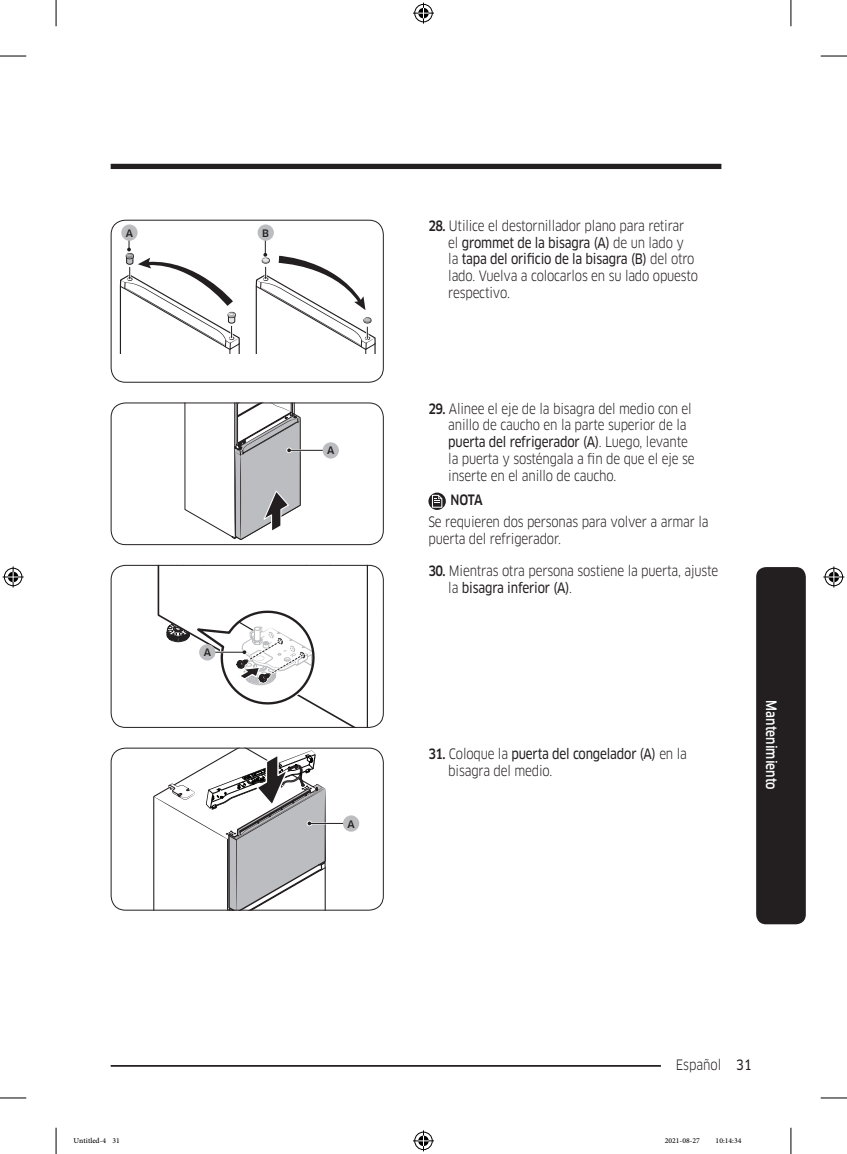
<style>
.page{position:relative;width:847px;height:1154px;background:#fff}
.page>*{position:absolute;margin:0;border:0;box-sizing:border-box;transform-origin:0 0}
.t1{font:14px/16.8px "Samsung Clan Pro";letter-spacing:-.015em;color:#231f20;scale:.85 1}
.Sidebar{font:500 14px "Samsung Clan Pro";color:#fff;scale:.85 1}
.DL_DT_Icon{font:500 14px "Samsung Clan Pro";color:#231f20;scale:.85 1}
.t2{font:10.5px "Adobe Arabic";color:#000}
.image{font:500 9.97px "Samsung Clan Pro";color:#231f20}
.s1{font-weight:500}
.s2{font-family:"Samsung Clan Pro News"}
</style>
<div class="page">
<div style="left:111px;top:164px;width:610px;height:5px;background:#231f20"></div>
<hr style="left:111px;top:1065px;width:610px;height:2px;background:#231f20">
<div style="left:660px;top:1055px;width:76px;height:17px;background:#fff"></div>
<div style="left:755px;top:567px;width:50px;height:357px;background:#231f20;border-radius:10px"></div>
<svg style="left:119px;top:233px;width:121px;height:120px"></svg>
<div style="left:121px;top:224px;width:16px;height:17px;background:#bcbdc0;border-radius:50%"></div>
<svg style="left:255px;top:235px;width:121px;height:118px"></svg>
<div style="left:257px;top:224px;width:17px;height:17px;background:#bcbdc0;border-radius:50%"></div>
<div style="left:111px;top:220px;width:272px;height:163px;border:1px solid #231f20;border-radius:14px"></div>
<hr style="left:289px;top:450px;width:38px;height:1px;background:#231f20">
<svg style="left:184px;top:404px;width:117px;height:136px"></svg>
<div style="left:322px;top:442px;width:17px;height:16px;background:#bcbdc0;border-radius:50%"></div>
<div style="left:111px;top:402px;width:272px;height:143px;border:1px solid #231f20;border-radius:14px"></div>
<svg style="left:428px;top:492px;width:17px;height:18px"></svg>
<svg style="left:432px;top:495px;width:10px;height:13px"></svg>
<svg style="left:157px;top:565px;width:226px;height:163px"></svg>
<div style="left:199px;top:644px;width:16px;height:16px;background:#bcbdc0;border-radius:50%"></div>
<div style="left:111px;top:565px;width:272px;height:163px;border:1px solid #231f20;border-radius:14px"></div>
<hr style="left:309px;top:823px;width:38px;height:1px;background:#231f20">
<svg style="left:153px;top:750px;width:173px;height:158px"></svg>
<div style="left:343px;top:815px;width:16px;height:17px;background:#bcbdc0;border-radius:50%"></div>
<div style="left:111px;top:748px;width:272px;height:162px;border:1px solid #231f20;border-radius:14px"></div>
<svg style="left:0;top:56px;width:26px;height:1px"></svg>
<svg style="left:820px;top:56px;width:26px;height:1px"></svg>
<svg style="left:0;top:1097px;width:26px;height:1px"></svg>
<svg style="left:820px;top:1097px;width:26px;height:1px"></svg>
<svg style="left:56px;top:0;width:1px;height:26px"></svg>
<svg style="left:56px;top:1128px;width:1px;height:26px"></svg>
<svg style="left:790px;top:0;width:1px;height:26px"></svg>
<svg style="left:790px;top:1128px;width:1px;height:26px"></svg>
<svg style="left:413px;top:3px;width:21px;height:21px"></svg>
<svg style="left:413px;top:1130px;width:21px;height:21px"></svg>
<svg style="left:3px;top:566px;width:21px;height:21px"></svg>
<svg style="left:823px;top:566px;width:21px;height:21px"></svg>
<p class="image" style="left:126px;top:227px;width:9px">A</p>
<p class="image" style="left:262px;top:227px;width:8px">B</p>
<p class="t1" style="left:448px;top:217px;width:295px;text-indent:-20px"><span class="s1">28.</span> Utilice el destornillador plano para retirar el <span class="s2">grommet de la bisagra (A)</span> de un lado y<br>la <span class="s2">tapa del orificio de la bisagra (B)</span> del otro lado. Vuelva a colocarlos en su lado opuesto respectivo.</p>
<p class="image" style="left:203px;top:647px;width:9px">A</p>
<p class="image" style="left:327px;top:445px;width:9px">A</p>
<p class="image" style="left:347px;top:818px;width:9px">A</p>
<p class="t1" style="left:448px;top:400px;width:291px;text-indent:-20px"><span class="s1">29.</span> Alinee el eje de la bisagra del medio con el anillo de caucho en la parte superior de la <span class="s2">puerta del refrigerador (A)</span>. Luego, levante la puerta y sosténgala a fin de que el eje se inserte en el anillo de caucho.</p>
<p class="DL_DT_Icon" style="left:450px;top:492px;width:39px">NOTA</p>
<p class="t1" style="left:428px;top:513px;width:331px">Se requieren dos personas para volver a armar la puerta del refrigerador.</p>
<p class="t1" style="left:448px;top:562px;width:319px;text-indent:-20px"><span class="s1">30.</span> Mientras otra persona sostiene la puerta, ajuste la <span class="s2">bisagra inferior (A)</span>.</p>
<p class="t1" style="left:448px;top:745px;width:282px;text-indent:-20px"><span class="s1">31.</span> Coloque la <span class="s2">puerta del congelador (A)</span> en la bisagra del medio.</p>
<p class="Sidebar" style="left:779px;top:700px;width:106px;rotate:90deg">Mantenimiento</p>
<p class="t1" style="left:675px;top:1056px;width:91px">Español <span class="s2">31</span></p>
<p class="t2" style="left:74px;top:1133px;width:48px">Untitled-4 31</p>
<p class="t2" style="left:664px;top:1133px;width:37px">2021-08-27</p>
<p class="t2" style="left:715px;top:1133px;width:27px">10:14:34</p>
</div>
